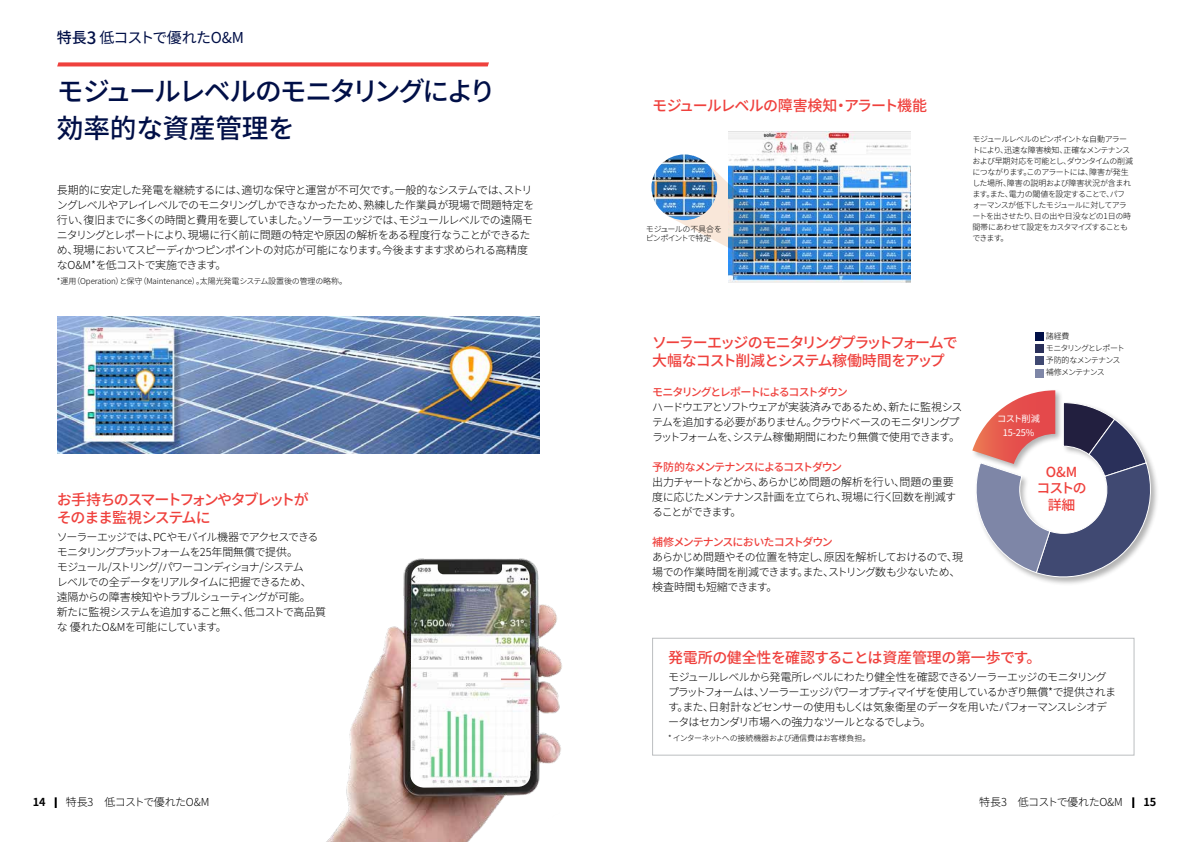
<style>
.page{position:relative;width:1191px;height:842px;background:#fff}
.page>*{position:absolute;margin:0;border:0;box-sizing:border-box;transform-origin:0 0}
.t1{font:500 26.8px/37.3px "Noto Sans JP";letter-spacing:-.055em;color:#000f47}
.t2{font:500 15px/18px "Noto Sans JP";letter-spacing:-.08em;color:#ef413d}
.t3{font:500 15px "Noto Sans JP";letter-spacing:-.025em;color:#ef413d}
.t4{font:500 15px "Noto Sans JP";letter-spacing:-.055em;color:#ef413d}
.t5{font:15px "Noto Sans JP";letter-spacing:-.055em;color:#000f47}
.t6{font:500 13.8px/16.6px "Noto Sans JP";letter-spacing:-.085em;color:#ef413d;text-align:center}
.t7{font:300 11px/15px "Noto Sans JP";letter-spacing:-.065em;color:#000}
.t8{font:500 11px "Noto Sans JP";letter-spacing:-.105em;color:#ef413d}
.t9{font:500 11px "Noto Sans JP";letter-spacing:-.085em;color:#ef413d}
.t10{font:700 11px "Noto Sans JP";color:#000}
.t11{font:9.2px/13.8px "Noto Sans JP";letter-spacing:-.035em;color:#fff;text-align:center}
.t12{font:300 8px/11px "Noto Sans JP";letter-spacing:-.05em;color:#000}
.t13{font:300 8px "Noto Sans JP";letter-spacing:-.01em;color:#000}
.t14{font:300 8px/12px "Noto Sans JP";letter-spacing:-.085em;color:#000}
.t15{font:300 8px "Noto Sans JP";letter-spacing:-.03em;color:#000}
.s1{font-weight:500}
.s2{font-weight:500;font-size:17px}
</style>
<div class="page">
<svg style="left:1132px;top:797px;width:2px;height:11px"></svg>
<svg style="left:55px;top:797px;width:2px;height:11px"></svg>
<img style="left:326px;top:558px;width:236px;height:284px">
<img style="left:410px;top:564px;width:120px;height:224px">
<svg style="left:57px;top:62px;width:432px;height:4px"></svg>
<div style="left:1035px;top:332px;width:8px;height:8px;background:#000f47"></div>
<div style="left:1035px;top:345px;width:8px;height:8px;background:#2a305a"></div>
<div style="left:1035px;top:357px;width:8px;height:8px;background:#404972"></div>
<div style="left:1035px;top:369px;width:8px;height:8px;background:#7e86a7"></div>
<div style="left:652px;top:638px;width:482px;height:117px;border:1px solid #bcbec0"></div>
<img style="left:57px;top:316px;width:482px;height:138px">
<div style="left:971px;top:389px;width:188px;height:197px;background:#000;opacity:.3"></div>
<svg style="left:971px;top:390px;width:188px;height:189px"></svg>
<img style="left:728px;top:131px;width:183px;height:152px">
<img style="left:668px;top:165px;width:128px;height:96px">
<img style="left:651px;top:154px;width:66px;height:66px;border-radius:33px">
<h2 class="t5" style="left:57px;top:29px;width:188px"><span class="s1">特長</span><span class="s2">3</span> 低コストで優れたO&amp;M</h2>
<h1 class="t1" style="left:57px;top:73px;width:440px">モジュールレベルのモニタリングにより効率的な資産管理を</h1>
<p class="t7" style="left:57px;top:183px;width:479px">長期的に安定した発電を継続するには、適切な保守と運営が不可欠です。一般的なシステムでは、ストリングレベルやアレイレベルでのモニタリングしかできなかったため、熟練した作業員が現場で問題特定を行い、復旧までに多くの時間と費用を要していました。ソーラーエッジでは、モジュールレベルでの遠隔モニタリングとレポートにより、現場に行く前に問題の特定や原因の解析をある程度行なうことができるため、現場においてスピーディかつピンポイントの対応が可能になります。今後ますます求められる高精度なO&amp;M*を低コストで実施できます。</p>
<p class="t13" style="left:57px;top:277px;width:292px">*運用（Operation）と保守（Maintenance）。太陽光発電システム設置後の管理の略称。</p>
<h2 class="t2" style="left:57px;top:491px;width:253px">お手持ちのスマートフォンやタブレットがそのまま監視システムに</h2>
<p class="t7" style="left:57px;top:530px;width:271px">ソーラーエッジでは、PCやモバイル機器でアクセスできるモニタリングプラットフォームを25年間無償で提供。<br>モジュール/ストリング/パワーコンディショナ/システム<br>レベルでの全データをリアルタイムに把握できるため、<br>遠隔からの障害検知やトラブルシューティングが可能。<br>新たに監視システムを追加すること無く、低コストで高品質な 優れたO&amp;Mを可能にしています。</p>
<h2 class="t4" style="left:652px;top:97px;width:276px">モジュールレベルの障害検知・アラート機能</h2>
<p class="t12" style="left:646px;top:224px;width:78px;line-height:9.6px">モジュールの不具合をピンポイントで特定</p>
<p class="t12" style="left:972px;top:133px;width:162px">モジュールレベルのピンポイントな自動アラートにより、迅速な障害検知、正確なメンテナンスおよび早期対応を可能とし、ダウンタイムの削減につながります。このアラートには、障害が発生した場所、障害の説明および障害状況が含まれます。また、電力の閾値を設定することで、パフォーマンスが低下したモジュールに対してアラートを出させたり、日の出や日没などの1日の時間帯にあわせて設定をカスタマイズすることもできます。</p>
<h2 class="t2" style="left:652px;top:333px;width:307px">ソーラーエッジのモニタリングプラットフォームで大幅なコスト削減とシステム稼働時間をアップ</h2>
<p class="t8" style="left:652px;top:385px;width:197px">モニタリングとレポートによるコストダウン</p>
<p class="t7" style="left:652px;top:399px;width:312px">ハードウエアとソフトウェアが実装済みであるため、新たに監視システムを追加する必要がありません。クラウドベースのモニタリングプラットフォームを、システム稼働期間にわたり無償で使用できます。</p>
<p class="t8" style="left:652px;top:460px;width:192px">予防的なメンテナンスによるコストダウン</p>
<p class="t7" style="left:652px;top:474px;width:305px">出力チャートなどから、あらかじめ問題の解析を行い、問題の重要度に応じたメンテナンス計画を立てられ、現場に行く回数を削減することができます。</p>
<p class="t9" style="left:652px;top:535px;width:182px">補修メンテナンスにおいたコストダウン</p>
<p class="t7" style="left:652px;top:549px;width:312px">あらかじめ問題やその位置を特定し、原因を解析しておけるので、現場での作業時間を削減できます。また、ストリング数も少ないため、検査時間も短縮できます。</p>
<p class="t14" style="left:1045px;top:331px;width:80px">諸経費<br>モニタリングとレポート予防的なメンテナンス補修メンテナンス</p>
<p class="t11" style="left:997px;top:412px;width:44px">コスト削減<br>15-25%</p>
<p class="t6" style="left:1036px;top:464px;width:52px">O&amp;M<br>コストの詳細</p>
<h2 class="t3" style="left:668px;top:649px;width:375px">発電所の健全性を確認することは資産管理の第一歩です。</h2>
<p class="t7" style="left:668px;top:669px;width:449px">モジュールレベルから発電所レベルにわたり健全性を確認できるソーラーエッジのモニタリングプラットフォームは、ソーラーエッジパワーオプティマイザを使用しているかぎり無償*で提供されます。また、日射計などセンサーの使用もしくは気象衛星のデータを用いたパフォーマンスレシオデータはセカンダリ市場への強力なツールとなるでしょう。</p>
<p class="t15" style="left:668px;top:733px;width:204px">* インターネットへの接続機器および通信費はお客様負担。</p>
<p class="t7" style="left:66px;top:795px;width:145px">特長3　低コストで優れたO&amp;M</p>
<p class="t7" style="left:979px;top:795px;width:145px">特長3　低コストで優れたO&amp;M</p>
<p class="t10" style="left:33px;top:796px;width:14px">14</p>
<p class="t10" style="left:1143px;top:796px;width:14px">15</p>
</div>
